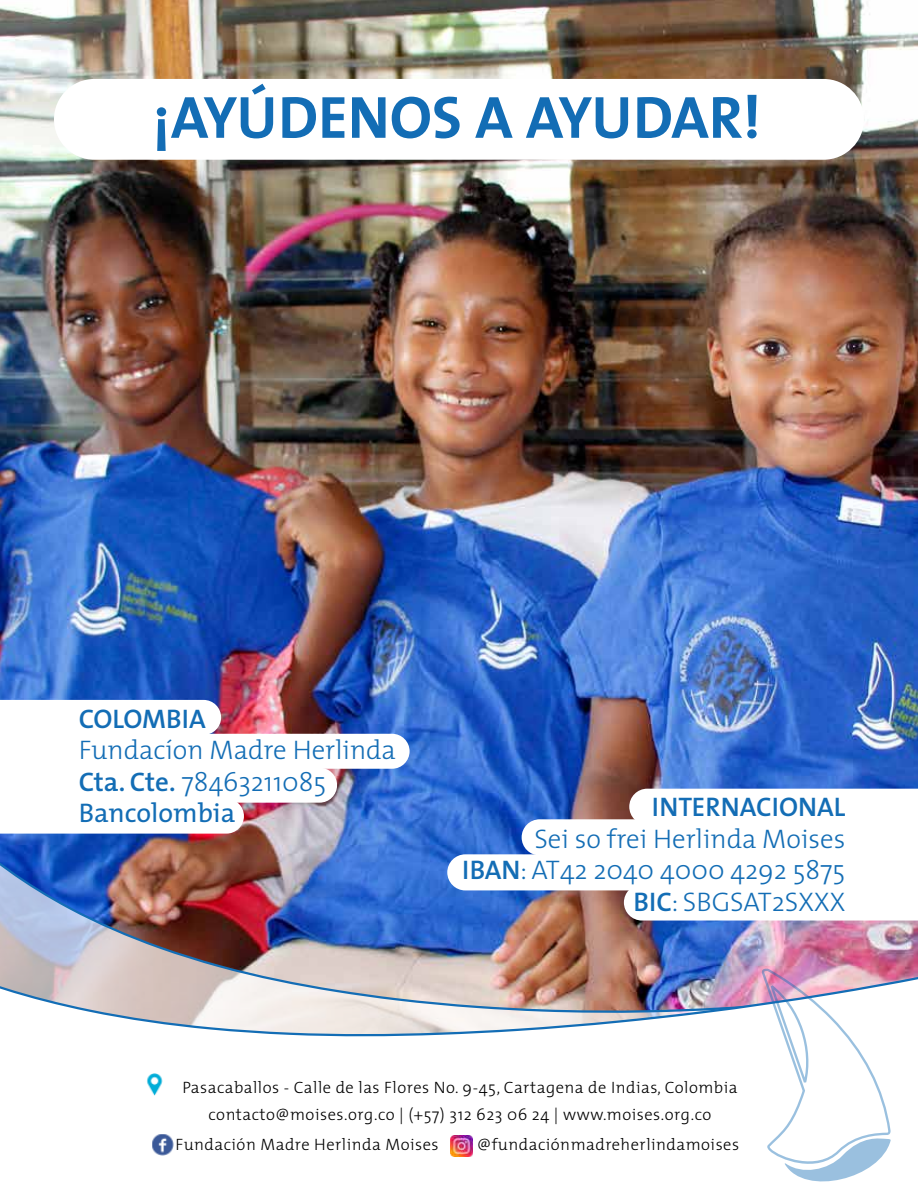
<style>
.page{position:relative;width:918px;height:1188px;background:#fff}
.page>*{position:absolute;margin:0;border:0;box-sizing:border-box;transform-origin:0 0}
.t1{font:700 60px "The Mix";color:#136db5}
.t2{font:300 27px/31.5px "The Mix";color:#136db5;text-align:right}
.t3{font:600 27px "The Mix";color:#136db5}
.t4{font:300 16.5px/27px "The Mix";letter-spacing:.03em;color:#000;text-align:center}
.s1{font-weight:600}
.s2{font-weight:400}
</style>
<div class="page">
<img style="left:0;top:0;width:918px;height:768px">
<img style="left:0;top:768px;width:918px;height:90px">
<img style="left:0;top:858px;width:918px;height:298px">
<svg style="left:762px;top:968px;width:129px;height:214px"></svg>
<div style="left:54px;top:79px;width:810px;height:81px;background:#fff;border-radius:40px"></div>
<svg style="left:447px;top:789px;width:471px;height:132px"></svg>
<img style="left:142px;top:1074px;width:24px;height:22px">
<img style="left:0;top:700px;width:410px;height:134px">
<img style="left:152px;top:1134px;width:22px;height:21px">
<img style="left:451px;top:1135px;width:22px;height:22px">
<h1 class="t1" style="left:153px;top:67px;width:610px">¡AYÚDENOS A AYUDAR!</h1>
<h2 class="t3" style="left:79px;top:696px;width:129px">COLOMBIA</h2>
<h2 class="t2" style="left:79px;top:734px;width:319px;text-align:left">Fundacíon Madre Herlinda<br><span class="s1">Cta. Cte.</span> 78463211085<br><span class="s2">Bancolombia</span></h2>
<h2 class="t3" style="left:652px;top:785px;width:195px">INTERNACIONAL</h2>
<h2 class="t2" style="left:462px;top:822px;width:385px">Sei so frei Herlinda Moises<br><span class="s1">IBAN</span>: AT42 2040 4000 4292 5875<br><span class="s1">BIC</span>: SBGSAT2SXXX</h2>
<p class="t4" style="left:182px;top:1073px;width:557px">Pasacaballos - Calle de las Flores No. 9-45, Cartagena de Indias, Colombia contacto@moises.org.co | (+57) 312 623 06 24 | www.moises.org.co</p>
<p class="t4" style="left:176px;top:1131px;width:265px">Fundación Madre Herlinda Moises</p>
<p class="t4" style="left:477px;top:1131px;width:263px">@fundaciónmadreherlindamoises</p>
</div>
